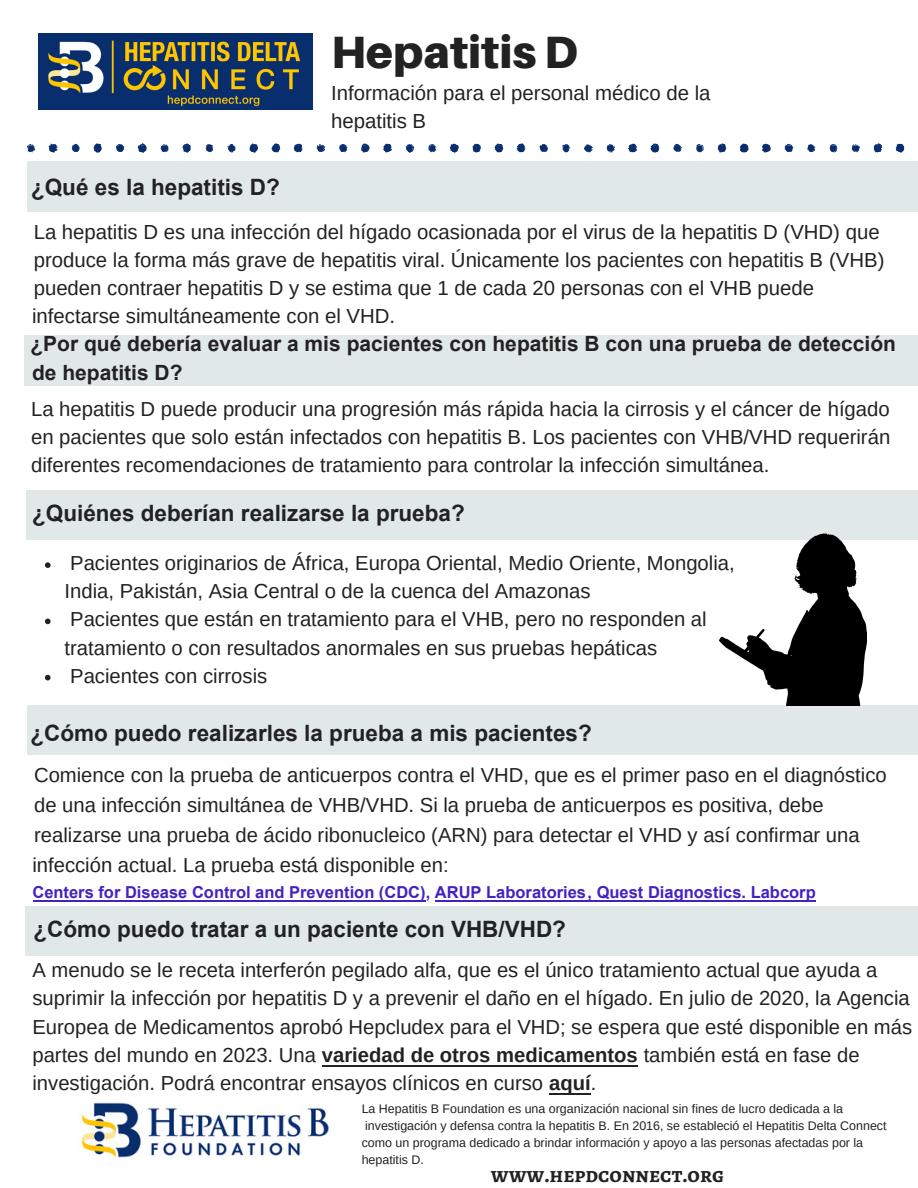
<style>
.page{position:relative;width:918px;height:1188px;background:#fff}
.page>*{position:absolute;margin:0;border:0;box-sizing:border-box;transform-origin:0 0}
.t1{font:900 45.3px "Aileron";color:#222}
.t2{font:700 22.5px "Arial";color:#222}
.t3{font:700 21.75px "Alegreya SC";color:#222}
.t4{font:700 21px/28.5px "Arial";color:#222}
.t5{font:20.4px/28.2px "Arimo";color:#222}
.t6{font:20.25px/28.2px "Arimo";color:#222}
.t7{font:700 16.5px "Arial";color:#4422c2}
.t8{font:12.45px/16.8px "Arimo";color:#222}
.s1{font-weight:700}
</style>
<div class="page">
<div style="left:27px;top:162px;width:891px;height:49px;background:#e1e8e8"></div>
<div style="left:25px;top:336px;width:893px;height:49px;background:#e1e8e8"></div>
<div style="left:26px;top:490px;width:892px;height:50px;background:#e1e8e8"></div>
<div style="left:27px;top:705px;width:891px;height:50px;background:#e1e8e8"></div>
<div style="left:25px;top:906px;width:893px;height:50px;background:#e1e8e8"></div>
<img style="left:720px;top:533px;width:146px;height:172px">
<img style="left:81px;top:1102px;width:248px;height:56px">
<img style="left:38px;top:33px;width:275px;height:76px">
<svg style="left:45px;top:562px;width:6px;height:6px"></svg>
<svg style="left:45px;top:619px;width:6px;height:5px"></svg>
<svg style="left:45px;top:675px;width:6px;height:5px"></svg>
<svg style="left:27px;top:144px;width:8px;height:8px"></svg>
<svg style="left:49px;top:143px;width:9px;height:10px"></svg>
<svg style="left:72px;top:144px;width:8px;height:8px"></svg>
<svg style="left:93px;top:143px;width:9px;height:10px"></svg>
<svg style="left:249px;top:143px;width:9px;height:10px"></svg>
<svg style="left:228px;top:144px;width:8px;height:9px"></svg>
<svg style="left:161px;top:144px;width:8px;height:8px"></svg>
<svg style="left:138px;top:143px;width:9px;height:10px"></svg>
<svg style="left:116px;top:144px;width:8px;height:8px"></svg>
<svg style="left:205px;top:144px;width:8px;height:8px"></svg>
<svg style="left:182px;top:143px;width:9px;height:10px"></svg>
<svg style="left:339px;top:144px;width:9px;height:8px"></svg>
<svg style="left:294px;top:144px;width:9px;height:8px"></svg>
<svg style="left:607px;top:144px;width:8px;height:9px"></svg>
<svg style="left:517px;top:143px;width:9px;height:9px"></svg>
<svg style="left:428px;top:144px;width:9px;height:8px"></svg>
<svg style="left:383px;top:144px;width:9px;height:9px"></svg>
<svg style="left:696px;top:144px;width:8px;height:8px"></svg>
<svg style="left:317px;top:144px;width:8px;height:8px"></svg>
<svg style="left:271px;top:143px;width:9px;height:9px"></svg>
<svg style="left:562px;top:144px;width:9px;height:8px"></svg>
<svg style="left:472px;top:144px;width:9px;height:9px"></svg>
<svg style="left:406px;top:144px;width:8px;height:9px"></svg>
<svg style="left:361px;top:143px;width:9px;height:10px"></svg>
<svg style="left:650px;top:143px;width:9px;height:10px"></svg>
<svg style="left:584px;top:144px;width:9px;height:9px"></svg>
<svg style="left:494px;top:143px;width:9px;height:9px"></svg>
<svg style="left:674px;top:144px;width:8px;height:8px"></svg>
<svg style="left:540px;top:144px;width:8px;height:8px"></svg>
<svg style="left:450px;top:144px;width:9px;height:9px"></svg>
<svg style="left:628px;top:144px;width:9px;height:8px"></svg>
<svg style="left:718px;top:143px;width:8px;height:10px"></svg>
<svg style="left:762px;top:144px;width:9px;height:9px"></svg>
<svg style="left:852px;top:144px;width:8px;height:9px"></svg>
<svg style="left:896px;top:144px;width:8px;height:9px"></svg>
<svg style="left:807px;top:144px;width:9px;height:8px"></svg>
<svg style="left:740px;top:143px;width:9px;height:10px"></svg>
<svg style="left:830px;top:144px;width:8px;height:8px"></svg>
<svg style="left:874px;top:143px;width:8px;height:10px"></svg>
<svg style="left:785px;top:144px;width:9px;height:8px"></svg>
<hr style="left:33px;top:900px;width:392px;height:1px;background:#4422c2">
<hr style="left:435px;top:900px;width:152px;height:1px;background:#4422c2">
<hr style="left:588px;top:900px;width:227px;height:1px;background:#4422c2">
<hr style="left:322px;top:1065px;width:316px;height:2px;background:#222">
<hr style="left:549px;top:1094px;width:42px;height:1px;background:#222">
<p class="t1" style="left:331px;top:24px;width:249px">Hepatitis D</p>
<p class="t5" style="left:331px;top:79px;width:381px">Información para el personal médico de la hepatitis B</p>
<p class="t2" style="left:31px;top:172px;width:250px">¿Qué es la hepatitis D?</p>
<p class="t5" style="left:32px;top:218px;width:854px">La hepatitis D es una infección del hígado ocasionada por el virus de la hepatitis D (VHD) que produce la forma más grave de hepatitis viral. Únicamente los pacientes con hepatitis B (VHB) pueden contraer hepatitis D y se estima que 1 de cada 20 personas con el VHB puede infectarse simultáneamente con el VHD.</p>
<p class="t4" style="left:30px;top:330px;width:867px">¿Por qué debería evaluar a mis pacientes con hepatitis B con una prueba de detección de hepatitis D?</p>
<p class="t5" style="left:31px;top:395px;width:861px;text-align:justify">La hepatitis D puede producir una progresión más rápida hacia la cirrosis y el cáncer de hígado en pacientes que solo están infectados con hepatitis B. Los pacientes con VHB/VHD requerirán diferentes recomendaciones de tratamiento para controlar la infección simultánea.</p>
<p class="t2" style="left:32px;top:499px;width:434px">¿Quiénes deberían realizarse la prueba?</p>
<p class="t6" style="left:65px;top:549px;width:672px">Pacientes originarios de África, Europa Oriental, Medio Oriente, Mongolia,<br>India, Pakistán, Asia Central o de la cuenca del Amazonas</p>
<p class="t6" style="left:65px;top:605px;width:644px">Pacientes que están en tratamiento para el VHB, pero no responden al tratamiento o con resultados anormales en sus pruebas hepáticas</p>
<p class="t6" style="left:70px;top:662px;width:199px">Pacientes con cirrosis</p>
<p class="t2" style="left:30px;top:718px;width:563px">¿Cómo puedo realizarles la prueba a mis pacientes?</p>
<p class="t6" style="left:32px;top:760px;width:856px;line-height:30px">Comience con la prueba de anticuerpos contra el VHD, que es el primer paso en el diagnóstico de una infección simultánea de VHB/VHD. Si la prueba de anticuerpos es positiva, debe realizarse una prueba de ácido ribonucleico (ARN) para detectar el VHD y así confirmar una infección actual. La prueba está disponible en:</p>
<p class="t7" style="left:32px;top:881px;width:785px">Centers for Disease Control and Prevention (CDC), ARUP Laboratories, Quest Diagnostics. Labcorp</p>
<p class="t2" style="left:33px;top:914px;width:534px">¿Cómo puedo tratar a un paciente con VHB/VHD?</p>
<p class="t6" style="left:32px;top:956px;width:881px">A menudo se le receta interferón pegilado alfa, que es el único tratamiento actual que ayuda a suprimir la infección por hepatitis D y a prevenir el daño en el hígado. En julio de 2020, la Agencia Europea de Medicamentos aprobó Hepcludex para el VHD; se espera que esté disponible en más partes del mundo en 2023. Una <span class="s1">variedad de otros medicamentos</span> también está en fase de investigación. Podrá encontrar ensayos clínicos en curso <span class="s1">aquí</span>.</p>
<p class="t8" style="left:362px;top:1101px;width:483px">La Hepatitis B Foundation es una organización nacional sin fines de lucro dedicada a la</p>
<p class="t8" style="left:362px;top:1118px;width:526px">investigación y defensa contra la hepatitis B. En 2016, se estableció el Hepatitis Delta Connect como un programa dedicado a brindar información y apoyo a las personas afectadas por la hepatitis D.</p>
<p class="t3" style="left:491px;top:1160px;width:235px">www.hepdconnect.org</p>
</div>
